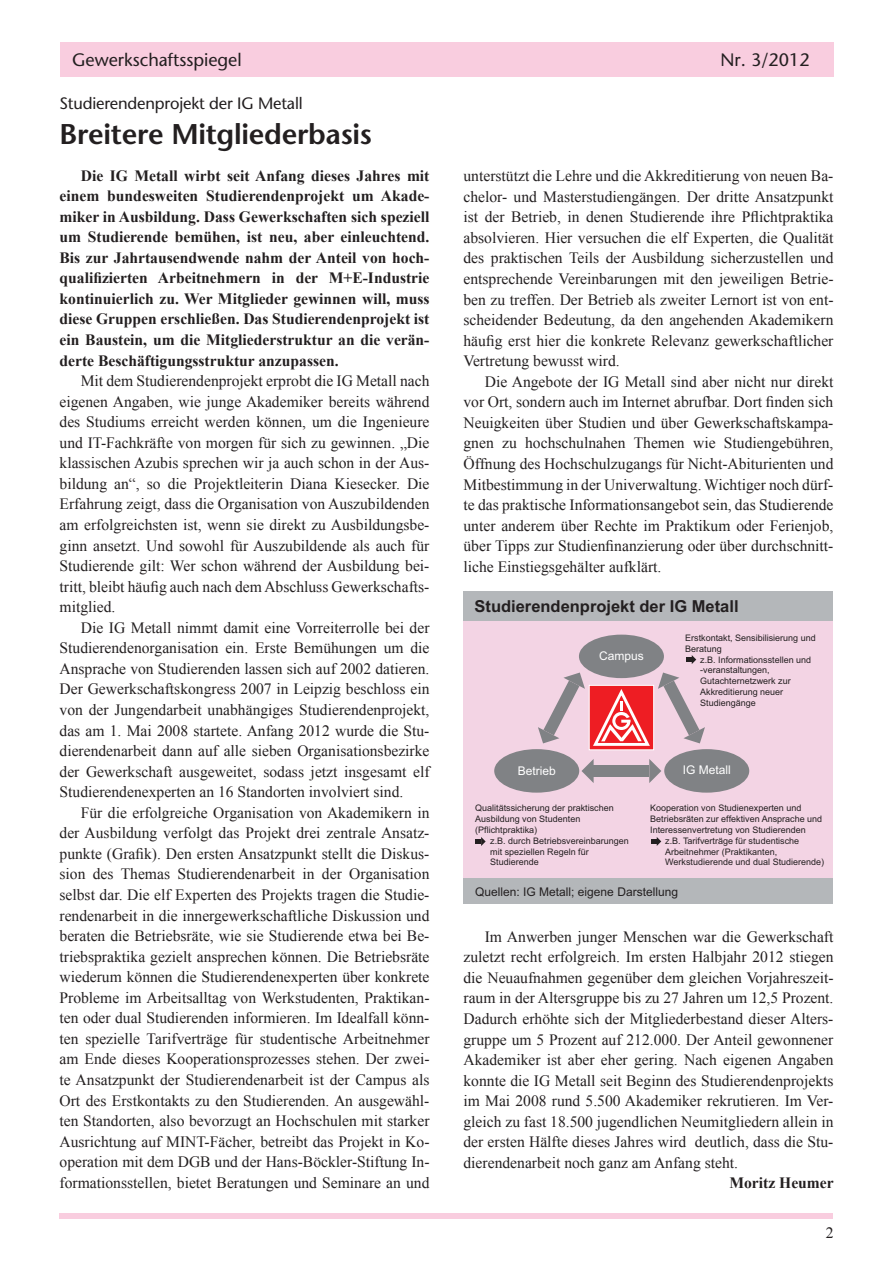
<style>
.page{position:relative;width:893px;height:1263px;background:#fff}
.page>*{position:absolute;margin:0;border:0;box-sizing:border-box;transform-origin:0 0}
.t1{font:600 28.5px "Stone Sans";letter-spacing:-.01em;color:#231f20}
.t2{font:18px "Stone Sans";color:#231f20}
.t3{font:16.5px "Stone Sans";letter-spacing:-.01em;color:#231f20}
.t4{font:700 16.5px "Arial";color:#231f20}
.t5{font:15.75px/20.5px "Times New Roman";color:#231f20;text-align:justify}
.t6{font:700 15.75px/20.5px "Times New Roman";color:#231f20;text-align:justify}
.t7{font:12px "Arial";color:#231f20}
.t8{font:12px "Arial";color:#fff}
.t9{font:9px/10.8px "Arial";color:#231f20}
</style>
<div class="page">
<div style="left:60px;top:1214px;width:773px;height:5px;background:#f9cddf"></div>
<div style="left:60px;top:42px;width:773px;height:35px;background:#f9cddf"></div>
<div style="left:463px;top:620px;width:370px;height:274px;background:#f3d4e4"></div>
<div style="left:463px;top:879px;width:370px;height:25px;background:#b4b7ba"></div>
<div style="left:463px;top:591px;width:370px;height:30px;background:#b4b7ba"></div>
<svg style="left:589px;top:685px;width:65px;height:65px"></svg>
<svg style="left:591px;top:686px;width:61px;height:62px;background:#f15256"></svg>
<div style="left:594px;top:765px;width:55px;height:12px;background:#808285"></div>
<svg style="left:649px;top:759px;width:12px;height:24px"></svg>
<svg style="left:581px;top:759px;width:13px;height:24px"></svg>
<svg style="left:658px;top:672px;width:47px;height:71px"></svg>
<svg style="left:538px;top:672px;width:47px;height:71px"></svg>
<div style="left:579px;top:635px;width:85px;height:43px;background:#808285;border-radius:50%"></div>
<div style="left:664px;top:749px;width:85px;height:44px;background:#808285;border-radius:50%"></div>
<div style="left:494px;top:749px;width:85px;height:44px;background:#808285;border-radius:50%"></div>
<svg style="left:686px;top:655px;width:10px;height:9px"></svg>
<svg style="left:651px;top:837px;width:10px;height:9px"></svg>
<svg style="left:475px;top:837px;width:11px;height:9px"></svg>
<p class="t2" style="left:72px;top:49px;width:171px">Gewerkschaftsspiegel</p>
<p class="t2" style="left:720px;top:49px;width:91px">Nr. 3/2012</p>
<p class="t3" style="left:60px;top:93px;width:245px">Studierendenprojekt der IG Metall</p>
<h1 class="t1" style="left:60px;top:116px;width:314px">Breitere Mitgliederbasis</h1>
<p class="t6" style="left:60px;top:165px;width:371px;text-indent:21px">Die IG Metall wirbt seit Anfang dieses Jahres mit einem bundesweiten Studierendenprojekt um Akade&shy;miker in Ausbildung. Dass Gewerkschaften sich speziell um Studierende bemühen, ist neu, aber einleuchtend.<br>Bis zur Jahrtausendwende nahm der Anteil von hoch&shy;qualifizierten Arbeitnehmern in der M+E-Industrie kontinuierlich zu. Wer Mitglieder gewinnen will, muss diese Gruppen erschließen. Das Studierendenprojekt ist ein Baustein, um die Mitgliederstruktur an die verän&shy;derte Beschäftigungsstruktur anzupassen.</p>
<p class="t5" style="left:60px;top:370px;width:372px;text-indent:21px">Mit dem Studierendenprojekt erprobt die IG Metall nach eigenen Angaben, wie junge Akademiker bereits während des Studiums erreicht werden können, um die Ingenieure und IT-Fachkräfte von morgen für sich zu gewinnen. „Die klassischen Azubis sprechen wir ja auch schon in der Aus&shy;bildung an“, so die Projektleiterin Diana Kiesecker. Die Erfahrung zeigt, dass die Organisation von Auszubildenden am erfolgreichsten ist, wenn sie direkt zu Ausbildungsbe&shy;ginn ansetzt. Und sowohl für Auszubildende als auch für Studierende gilt: Wer schon während der Ausbildung bei&shy;tritt, bleibt häufig auch nach dem Abschluss Gewerkschafts&shy;mitglied.</p>
<p class="t5" style="left:60px;top:617px;width:371px;text-indent:21px">Die IG Metall nimmt damit eine Vorreiterrolle bei der Studierendenorganisation ein. Erste Bemühungen um die Ansprache von Studierenden lassen sich auf 2002 datieren.<br>Der Gewerkschaftskongress 2007 in Leipzig beschloss ein von der Jungendarbeit unabhängiges Studierendenprojekt, das am 1. Mai 2008 startete. Anfang 2012 wurde die Stu&shy;dierendenarbeit dann auf alle sieben Organisationsbezirke der Gewerkschaft ausgeweitet, sodass jetzt insgesamt elf Studierendenexperten an 16 Standorten involviert sind.</p>
<p class="t5" style="left:60px;top:802px;width:371px;text-indent:21px">Für die erfolgreiche Organisation von Akademikern in der Ausbildung verfolgt das Projekt drei zentrale Ansatz&shy;punkte (Grafik). Den ersten Ansatzpunkt stellt die Diskus&shy;sion des Themas Studierendenarbeit in der Organisation selbst dar. Die elf Experten des Projekts tragen die Studie&shy;rendenarbeit in die innergewerkschaftliche Diskussion und beraten die Betriebsräte, wie sie Studierende etwa bei Be&shy;triebspraktika gezielt ansprechen können. Die Betriebsräte wiederum können die Studierendenexperten über konkrete Probleme im Arbeitsalltag von Werkstudenten, Praktikan&shy;ten oder dual Studierenden informieren. Im Idealfall könn&shy;ten spezielle Tarifverträge für studentische Arbeitnehmer am Ende dieses Kooperationsprozesses stehen. Der zwei&shy;te Ansatzpunkt der Studierendenarbeit ist der Campus als Ort des Erstkontakts zu den Studierenden. An ausgewähl&shy;ten Standorten, also bevorzugt an Hochschulen mit starker Ausrichtung auf MINT-Fächer, betreibt das Projekt in Ko&shy;operation mit dem DGB und der Hans-Böckler-Stiftung In&shy;formationsstellen, bietet Beratungen und Seminare an und</p>
<p class="t5" style="left:463px;top:165px;width:372px">unterstützt die Lehre und die Akkreditierung von neuen Ba&shy;chelor- und Masterstudiengängen. Der dritte Ansatzpunkt ist der Betrieb, in denen Studierende ihre Pflichtpraktika absolvieren. Hier versuchen die elf Experten, die Qualität des praktischen Teils der Ausbildung sicherzustellen und entsprechende Vereinbarungen mit den jeweiligen Betrie&shy;ben zu treffen. Der Betrieb als zweiter Lernort ist von ent&shy;scheidender Bedeutung, da den angehenden Akademikern häufig erst hier die konkrete Relevanz gewerkschaftlicher Vertretung bewusst wird.</p>
<p class="t5" style="left:463px;top:371px;width:371px;text-indent:21px">Die Angebote der IG Metall sind aber nicht nur direkt vor Ort, sondern auch im Internet abrufbar. Dort finden sich Neuigkeiten über Studien und über Gewerkschaftskampa&shy;gnen zu hochschulnahen Themen wie Studiengebühren, Öffnung des Hochschulzugangs für Nicht-Abiturienten und Mitbestimmung in der Univerwaltung. Wichtiger noch dürf&shy;te das praktische Informationsangebot sein, das Studierende unter anderem über Rechte im Praktikum oder Ferienjob, über Tipps zur Studienfinanzierung oder über durchschnitt&shy;liche Einstiegsgehälter aufklärt.</p>
<p class="t4" style="left:474px;top:595px;width:266px">Studierendenprojekt der IG Metall</p>
<p class="t9" style="left:685px;top:633px;width:132px">Erstkontakt, Sensibilisierung und<br>Beratung</p>
<p class="t9" style="left:700px;top:654px;width:113px">z.B. Informationsstellen und -veranstaltungen,<br>Gutachternetzwerk zur<br>Akkreditierung neuer<br>Studiengänge</p>
<p class="t8" style="left:599px;top:647px;width:46px">Campus</p>
<p class="t8" style="left:518px;top:763px;width:40px">Betrieb</p>
<p class="t8" style="left:683px;top:762px;width:50px">IG Metall</p>
<p class="t9" style="left:475px;top:803px;width:140px">Qualitätssicherung der praktischen<br>Ausbildung von Studenten (Pflichtpraktika)</p>
<p class="t9" style="left:490px;top:835px;width:140px">z.B. durch Betriebsvereinbarungen mit speziellen Regeln für<br>Studierende</p>
<p class="t9" style="left:650px;top:803px;width:153px">Kooperation von Studienexperten und</p>
<p class="t9" style="left:650px;top:814px;width:173px">Betriebsräten zur effektiven Ansprache und</p>
<p class="t9" style="left:650px;top:824px;width:157px">Interessenvertretung von Studierenden</p>
<p class="t9" style="left:665px;top:835px;width:135px">z.B. Tarifverträge für studentische</p>
<p class="t9" style="left:665px;top:846px;width:114px">Arbeitnehmer (Praktikanten,</p>
<p class="t9" style="left:665px;top:857px;width:160px">Werkstudierende und dual Studierende)</p>
<p class="t7" style="left:475px;top:883px;width:204px">Quellen: IG Metall; eigene Darstellung</p>
<p class="t5" style="left:463px;top:926px;width:372px;text-indent:21px">Im Anwerben junger Menschen war die Gewerkschaft zuletzt recht erfolgreich. Im ersten Halbjahr 2012 stiegen die Neuaufnahmen gegenüber dem gleichen Vorjahreszeit&shy;raum in der Altersgruppe bis zu 27 Jahren um 12,5 Prozent.<br>Dadurch erhöhte sich der Mitgliederbestand dieser Alters&shy;gruppe um 5 Prozent auf 212.000. Der Anteil gewonnener Akademiker ist aber eher gering. Nach eigenen Angaben konnte die IG Metall seit Beginn des Studierendenprojekts im Mai 2008 rund 5.500 Akademiker rekrutieren. Im Ver&shy;gleich zu fast 18.500 jugendlichen Neumitgliedern allein in der ersten Hälfte dieses Jahres wird deutlich, dass die Stu&shy;dierendenarbeit noch ganz am Anfang steht.</p>
<p class="t6" style="left:729px;top:1172px;width:106px">Moritz Heumer</p>
<p class="t5" style="left:826px;top:1222px;width:9px">2</p>
</div>
